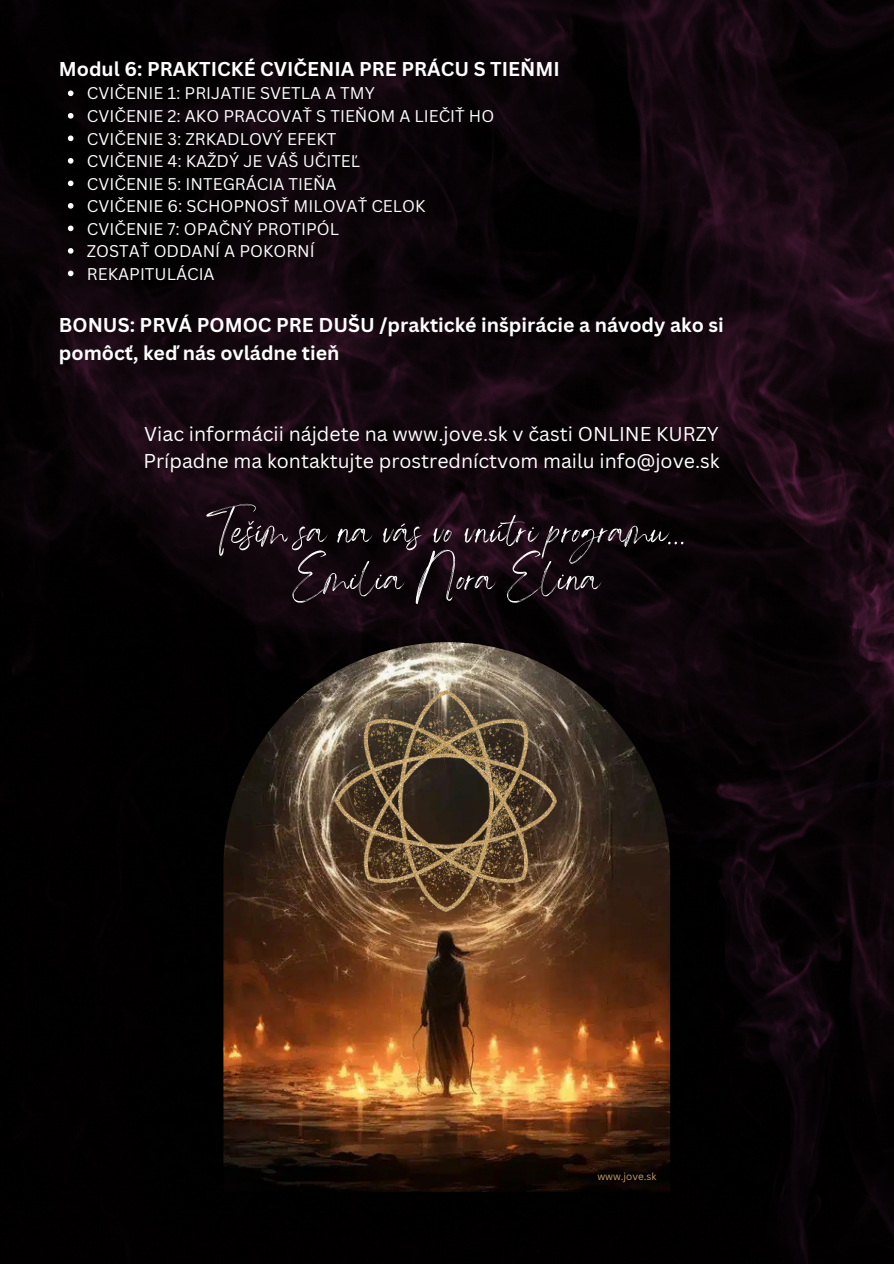
<style>
.page{position:relative;width:894px;height:1264px;background:#fff}
.page>*{position:absolute;margin:0;border:0;box-sizing:border-box;transform-origin:0 0}
.t1{font:55.5px/47.2px "Angella White";color:#fff;text-align:center}
.t2{font:700 19.5px/27px "Canva Sans";color:#fff}
.t3{font:19.5px/27px "Canva Sans";color:#fff}
.t4{font:16.5px "Canva Sans";color:#fff}
.t5{font:10.05px "Canva Sans";color:#bc9f6b}
</style>
<div class="page">
<img style="left:0;top:0;width:893px;height:1263px">
<svg style="left:68px;top:90px;width:5px;height:6px"></svg>
<svg style="left:68px;top:113px;width:5px;height:6px"></svg>
<svg style="left:68px;top:135px;width:5px;height:6px"></svg>
<svg style="left:68px;top:158px;width:5px;height:6px"></svg>
<svg style="left:68px;top:180px;width:5px;height:6px"></svg>
<svg style="left:68px;top:203px;width:5px;height:6px"></svg>
<svg style="left:68px;top:225px;width:5px;height:6px"></svg>
<svg style="left:68px;top:248px;width:5px;height:6px"></svg>
<svg style="left:68px;top:270px;width:5px;height:6px"></svg>
<img style="left:223px;top:642px;width:447px;height:549px">
<img style="left:335px;top:690px;width:221px;height:221px">
<img style="left:354px;top:701px;width:202px;height:207px">
<h2 class="t2" style="left:59px;top:55px;width:502px">Modul 6: PRAKTICKÉ CVIČENIA PRE PRÁCU S TIEŇMI</h2>
<p class="t4" style="left:87px;top:82px;width:289px">CVIČENIE 1: PRIJATIE SVETLA A TMY</p>
<p class="t4" style="left:87px;top:104px;width:409px">CVIČENIE 2: AKO PRACOVAŤ S TIEŇOM A LIEČIŤ HO</p>
<p class="t4" style="left:87px;top:127px;width:251px">CVIČENIE 3: ZRKADLOVÝ EFEKT</p>
<p class="t4" style="left:87px;top:149px;width:275px">CVIČENIE 4: KAŽDÝ JE VÁŠ UČITEĽ</p>
<p class="t4" style="left:87px;top:172px;width:251px">CVIČENIE 5: INTEGRÁCIA TIEŇA</p>
<p class="t4" style="left:87px;top:194px;width:340px">CVIČENIE 6: SCHOPNOSŤ MILOVAŤ CELOK</p>
<p class="t4" style="left:87px;top:217px;width:254px">CVIČENIE 7: OPAČNÝ PROTIPÓL</p>
<p class="t4" style="left:87px;top:239px;width:229px">ZOSTAŤ ODDANÍ A POKORNÍ</p>
<p class="t4" style="left:87px;top:262px;width:129px">REKAPITULÁCIA</p>
<h2 class="t2" style="left:59px;top:311px;width:666px">BONUS: PRVÁ POMOC PRE DUŠU /praktické inšpirácie a návody ako si pomôcť, keď nás ovládne tieň</h2>
<h3 class="t3" style="left:143px;top:419px;width:577px">Viac informácii nájdete na www.jove.sk v časti ONLINE KURZY<br>Prípadne ma kontaktujte prostredníctvom mailu info@jove.sk</h3>
<p class="t1" style="left:206px;top:508px;width:482px">Teším sa na vás vo vnútri programu .<br>Emilia Nora Elina</p>
<p class="t5" style="left:597px;top:1169px;width:61px">www.jove.sk</p>
</div>
